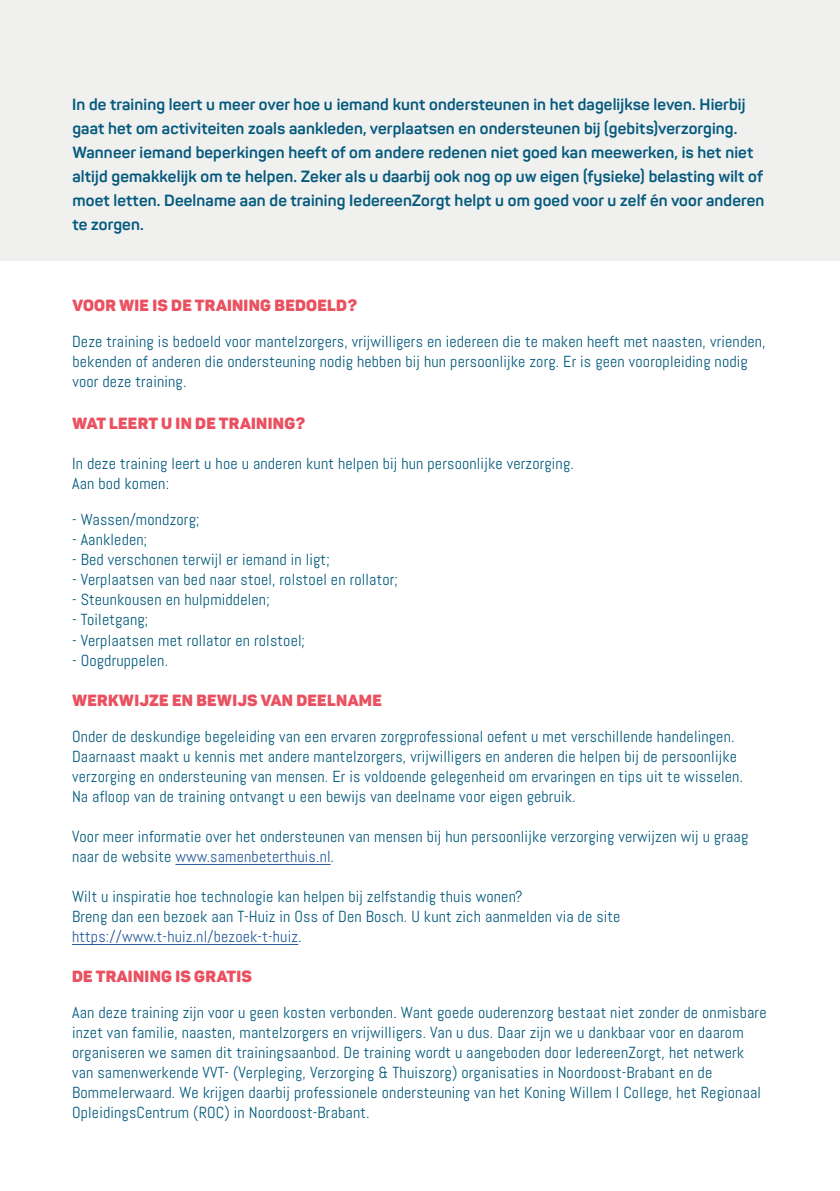
<style>
.page{position:relative;width:840px;height:1191px;background:#fff}
.page>*{position:absolute;margin:0;border:0;box-sizing:border-box;transform-origin:0 0}
.t1{font:16px/20px "Abel";letter-spacing:.01em;color:#045a7d}
.t2{font:700 16px/24px "Panton";letter-spacing:.01em;color:#045a7d}
.t3{font:900 16px "Panton";letter-spacing:.02em;color:#ea5160}
.s1{color:#275b9b}
</style>
<div class="page">
<hr style="left:839px;top:471px;width:1px;height:182px;background:#f0f0ef">
<hr style="left:839px;top:816px;width:1px;height:175px;background:#f0f0ef">
<div style="left:0;top:0;width:839px;height:261px;background:#f0f0ef"></div>
<hr style="left:175px;top:864px;width:155px;height:1px;background:#275b9b">
<hr style="left:72px;top:944px;width:226px;height:1px;background:#275b9b">
<p class="t2" style="left:72px;top:92px;width:693px">In de training leert u meer over hoe u iemand kunt ondersteunen in het dagelijkse leven. Hierbij gaat het om activiteiten zoals aankleden, verplaatsen en ondersteunen bij (gebits)verzorging.<br>Wanneer iemand beperkingen heeft of om andere redenen niet goed kan meewerken, is het niet altijd gemakkelijk om te helpen. Zeker als u daarbij ook nog op uw eigen (fysieke) belasting wilt of moet letten. Deelname aan de training IedereenZorgt helpt u om goed voor u zelf én voor anderen te zorgen.</p>
<p class="t3" style="left:72px;top:295px;width:286px">VOOR WIE IS DE TRAINING BEDOELD?</p>
<p class="t1" style="left:72px;top:332px;width:694px">Deze training is bedoeld voor mantelzorgers, vrijwilligers en iedereen die te maken heeft met naasten, vrienden, bekenden of anderen die ondersteuning nodig hebben bij hun persoonlijke zorg. Er is geen vooropleiding nodig voor deze training.</p>
<p class="t3" style="left:72px;top:413px;width:234px">WAT LEERT U IN DE TRAINING?</p>
<p class="t1" style="left:72px;top:454px;width:503px">In deze training leert u hoe u anderen kunt helpen bij hun persoonlijke verzorging.<br>Aan bod komen:</p>
<p class="t1" style="left:72px;top:510px;width:129px">- Wassen/mondzorg;</p>
<p class="t1" style="left:72px;top:530px;width:77px">- Aankleden;</p>
<p class="t1" style="left:72px;top:550px;width:259px">- Bed verschonen terwijl er iemand in ligt;</p>
<p class="t1" style="left:72px;top:570px;width:327px">- Verplaatsen van bed naar stoel, rolstoel en rollator;</p>
<p class="t1" style="left:72px;top:590px;width:199px">- Steunkousen en hulpmiddelen;</p>
<p class="t1" style="left:72px;top:610px;width:78px">- Toiletgang;</p>
<p class="t1" style="left:72px;top:630px;width:234px">- Verplaatsen met rollator en rolstoel;</p>
<p class="t1" style="left:72px;top:650px;width:97px">- Oogdruppelen.</p>
<p class="t3" style="left:72px;top:689px;width:311px">WERKWIJZE EN BEWIJS VAN DEELNAME</p>
<p class="t1" style="left:72px;top:726px;width:672px">Onder de deskundige begeleiding van een ervaren zorgprofessional oefent u met verschillende handelingen.<br>Daarnaast maakt u kennis met andere mantelzorgers, vrijwilligers en anderen die helpen bij de persoonlijke verzorging en ondersteuning van mensen. Er is voldoende gelegenheid om ervaringen en tips uit te wisselen.<br>Na afloop van de training ontvangt u een bewijs van deelname voor eigen gebruik.</p>
<p class="t1" style="left:72px;top:826px;width:677px">Voor meer informatie over het ondersteunen van mensen bij hun persoonlijke verzorging verwijzen wij u graag naar de website <span class="s1">www.samenbeterthuis.nl</span>.</p>
<p class="t1" style="left:72px;top:886px;width:549px">Wilt u inspiratie hoe technologie kan helpen bij zelfstandig thuis wonen?<br>Breng dan een bezoek aan T-Huiz in Oss of Den Bosch. U kunt zich aanmelden via de site <span class="s1">https://www.t-huiz.nl/bezoek-t-huiz</span>.</p>
<p class="t3" style="left:72px;top:965px;width:181px">DE TRAINING IS GRATIS</p>
<p class="t1" style="left:72px;top:1002px;width:695px">Aan deze training zijn voor u geen kosten verbonden. Want goede ouderenzorg bestaat niet zonder de onmisbare inzet van familie, naasten, mantelzorgers en vrijwilligers. Van u dus. Daar zijn we u dankbaar voor en daarom organiseren we samen dit trainingsaanbod. De training wordt u aangeboden door IedereenZorgt, het netwerk van samenwerkende VVT- (Verpleging, Verzorging &amp; Thuiszorg) organisaties in Noordoost-Brabant en de Bommelerwaard. We krijgen daarbij professionele ondersteuning van het Koning Willem I College, het Regionaal OpleidingsCentrum (ROC) in Noordoost-Brabant.</p>
</div>
